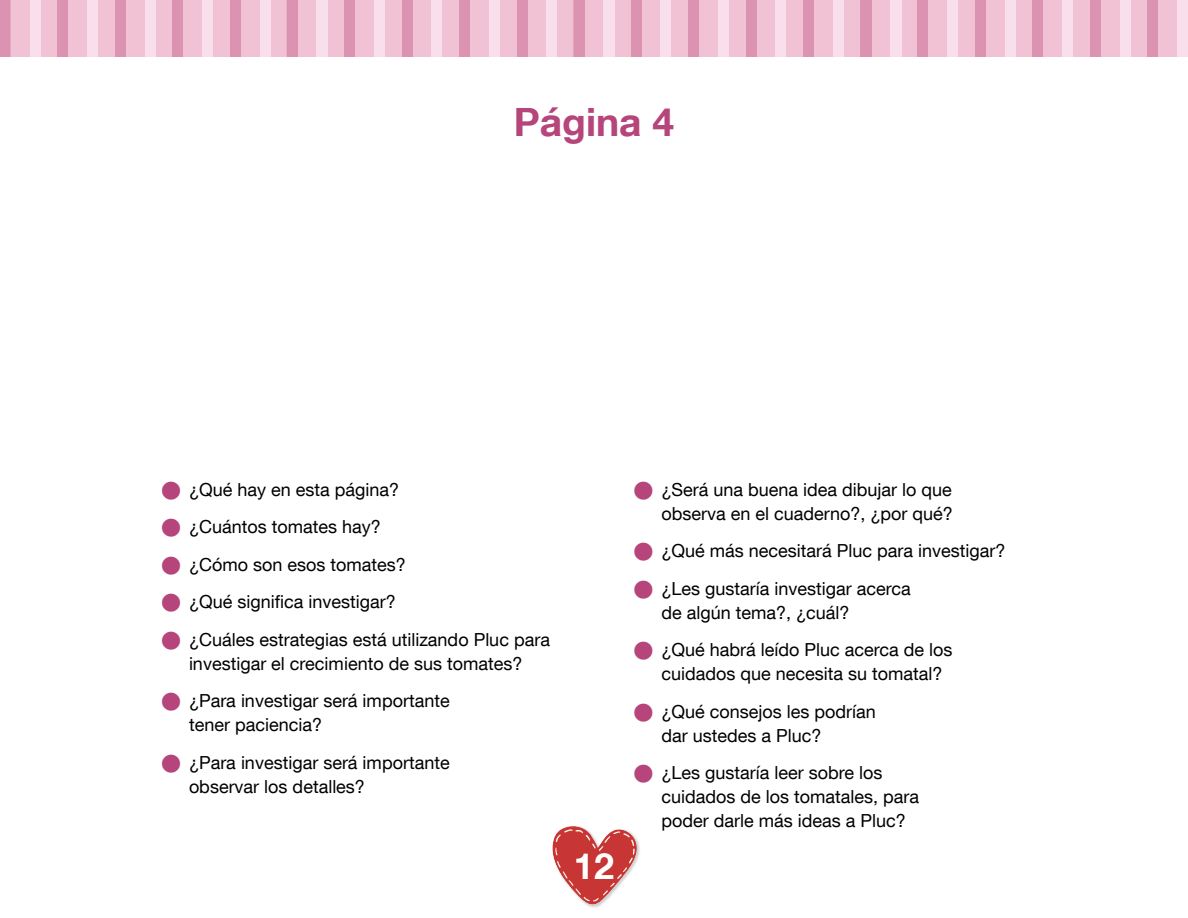
<style>
.page{position:relative;width:1188px;height:918px;background:#fff}
.page>*{position:absolute;margin:0;border:0;box-sizing:border-box;transform-origin:0 0}
.t1{font:700 39px "Helvetica Neue LT Com";color:#b5457a}
.t2{font:700 36px "Helvetica Neue LT Com";color:#fff}
.t3{font:18px/37.5px "Helvetica Neue LT Com";color:#000}
</style>
<div class="page">
<div style="left:11px;top:0;width:1166px;height:56px;background:#f1c1d4"></div>
<svg style="left:0;top:0;width:11px;height:56px"></svg>
<div style="left:30px;top:0;width:10px;height:56px;background:#f9dfeb"></div>
<div style="left:58px;top:0;width:10px;height:56px;background:#dc93b2"></div>
<div style="left:87px;top:0;width:11px;height:56px;background:#f9dfeb"></div>
<div style="left:115px;top:0;width:11px;height:56px;background:#dc93b2"></div>
<div style="left:145px;top:0;width:10px;height:56px;background:#f9dfeb"></div>
<div style="left:173px;top:0;width:10px;height:56px;background:#dc93b2"></div>
<div style="left:202px;top:0;width:11px;height:56px;background:#f9dfeb"></div>
<div style="left:230px;top:0;width:11px;height:56px;background:#dc93b2"></div>
<div style="left:260px;top:0;width:10px;height:56px;background:#f9dfeb"></div>
<div style="left:288px;top:0;width:10px;height:56px;background:#dc93b2"></div>
<div style="left:317px;top:0;width:11px;height:56px;background:#f9dfeb"></div>
<svg style="left:287px;top:0;width:1px;height:56px"></svg>
<div style="left:316px;top:0;width:11px;height:56px;background:#f9dfeb"></div>
<div style="left:344px;top:0;width:11px;height:56px;background:#dc93b2"></div>
<div style="left:374px;top:0;width:11px;height:56px;background:#f9dfeb"></div>
<div style="left:402px;top:0;width:10px;height:56px;background:#dc93b2"></div>
<div style="left:431px;top:0;width:11px;height:56px;background:#f9dfeb"></div>
<div style="left:459px;top:0;width:11px;height:56px;background:#dc93b2"></div>
<div style="left:489px;top:0;width:11px;height:56px;background:#f9dfeb"></div>
<div style="left:517px;top:0;width:10px;height:56px;background:#dc93b2"></div>
<div style="left:547px;top:0;width:10px;height:56px;background:#f9dfeb"></div>
<div style="left:574px;top:0;width:11px;height:56px;background:#dc93b2"></div>
<div style="left:604px;top:0;width:11px;height:56px;background:#f9dfeb"></div>
<svg style="left:573px;top:0;width:1px;height:56px"></svg>
<div style="left:603px;top:0;width:11px;height:56px;background:#f9dfeb"></div>
<div style="left:631px;top:0;width:10px;height:56px;background:#dc93b2"></div>
<div style="left:661px;top:0;width:10px;height:56px;background:#f9dfeb"></div>
<div style="left:688px;top:0;width:11px;height:56px;background:#dc93b2"></div>
<div style="left:718px;top:0;width:11px;height:56px;background:#f9dfeb"></div>
<div style="left:746px;top:0;width:11px;height:56px;background:#dc93b2"></div>
<div style="left:776px;top:0;width:10px;height:56px;background:#f9dfeb"></div>
<div style="left:803px;top:0;width:11px;height:56px;background:#dc93b2"></div>
<div style="left:833px;top:0;width:11px;height:56px;background:#f9dfeb"></div>
<div style="left:861px;top:0;width:11px;height:56px;background:#dc93b2"></div>
<div style="left:891px;top:0;width:10px;height:56px;background:#f9dfeb"></div>
<svg style="left:860px;top:0;width:1px;height:56px"></svg>
<div style="left:890px;top:0;width:10px;height:56px;background:#f9dfeb"></div>
<div style="left:918px;top:0;width:10px;height:56px;background:#dc93b2"></div>
<div style="left:947px;top:0;width:11px;height:56px;background:#f9dfeb"></div>
<div style="left:975px;top:0;width:11px;height:56px;background:#dc93b2"></div>
<div style="left:1005px;top:0;width:10px;height:56px;background:#f9dfeb"></div>
<div style="left:1033px;top:0;width:10px;height:56px;background:#dc93b2"></div>
<div style="left:1062px;top:0;width:11px;height:56px;background:#f9dfeb"></div>
<div style="left:1090px;top:0;width:11px;height:56px;background:#dc93b2"></div>
<div style="left:1120px;top:0;width:10px;height:56px;background:#f9dfeb"></div>
<div style="left:1148px;top:0;width:10px;height:56px;background:#dc93b2"></div>
<div style="left:1177px;top:0;width:11px;height:56px;background:#f9dfeb"></div>
<svg style="left:552px;top:826px;width:88px;height:82px"></svg>
<h1 class="t1" style="left:514px;top:97px;width:162px">Página 4</h1>
<p class="t3" style="left:189px;top:470px;width:363px">¿Qué hay en esta página?<br>¿Cuántos tomates hay?<br>¿Cómo son esos tomates?<br>¿Qué significa investigar?<br>¿Cuáles estrategias está utilizando Pluc para</p>
<p class="t3" style="left:189px;top:644px;width:335px">investigar el crecimiento de sus tomates? ¿Para investigar será importante</p>
<p class="t3" style="left:189px;top:706px;width:262px">tener paciencia?<br>¿Para investigar será importante</p>
<p class="t3" style="left:189px;top:767px;width:178px">observar los detalles?</p>
<h2 class="t2" style="left:574px;top:843px;width:42px">12</h2>
<p class="t3" style="left:662px;top:477px;width:293px;line-height:24px">¿Será una buena idea dibujar lo que observa en el cuaderno?, ¿por qué?</p>
<p class="t3" style="left:662px;top:532px;width:346px">¿Qué más necesitará Pluc para investigar? ¿Les gustaría investigar acerca</p>
<p class="t3" style="left:662px;top:593px;width:293px">de algún tema?, ¿cuál?<br>¿Qué habrá leído Pluc acerca de los</p>
<p class="t3" style="left:662px;top:655px;width:283px">cuidados que necesita su tomatal? ¿Qué consejos les podrían</p>
<p class="t3" style="left:662px;top:716px;width:223px">dar ustedes a Pluc?<br>¿Les gustaría leer sobre los</p>
<p class="t3" style="left:662px;top:784px;width:259px;line-height:24px">cuidados de los tomatales, para poder darle más ideas a Pluc?</p>
</div>
